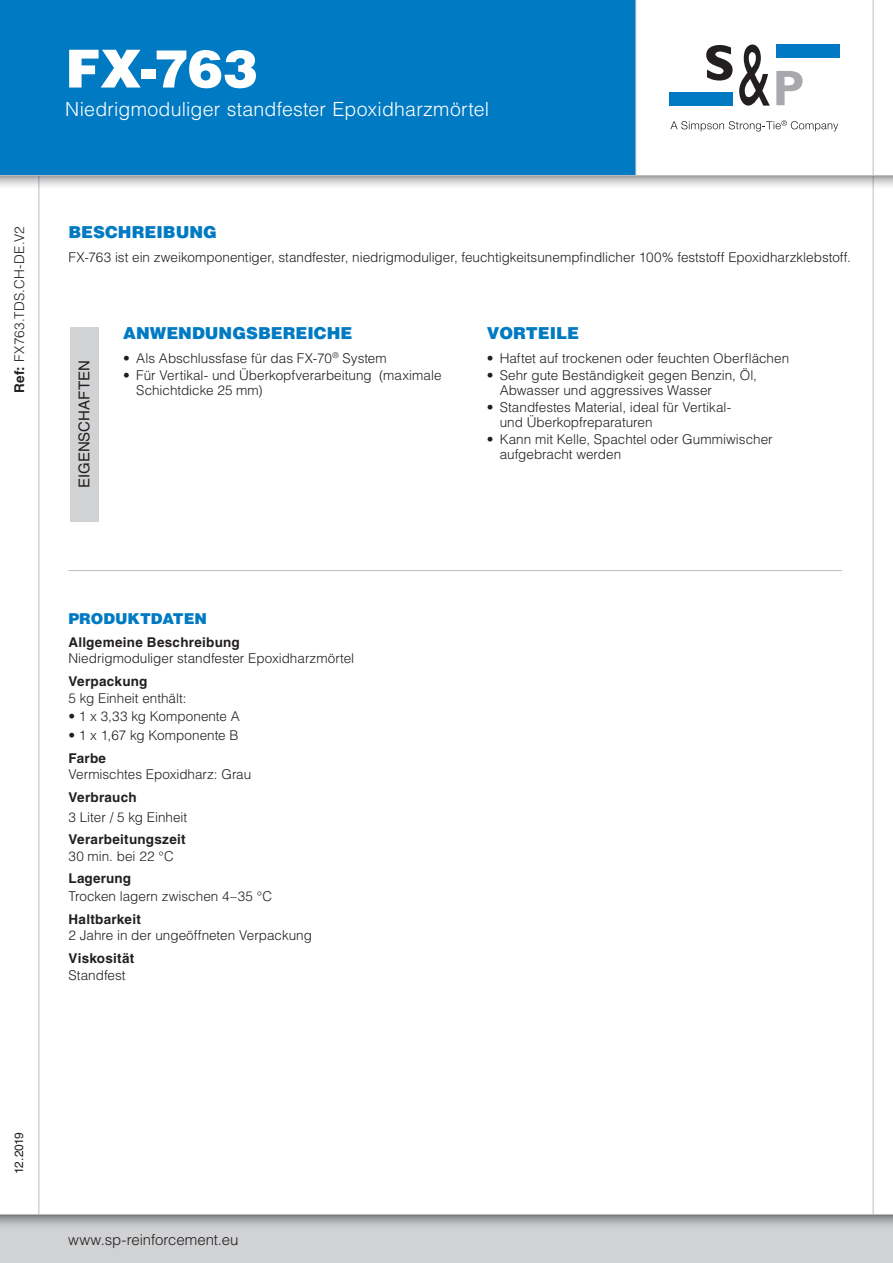
<style>
.page{position:relative;width:893px;height:1263px;background:#fff}
.page>*{position:absolute;margin:0;border:0;box-sizing:border-box;transform-origin:0 0}
.t1{font:900 52.5px "Helvetica LT Std";color:#fff}
.t2{font:300 19.5px "Helvetica LT Std";letter-spacing:.015em;color:#fff}
.t3{font:900 16.5px "Helvetica LT Std";color:#007ac2}
.t4{font:300 15px "Helvetica LT Std";letter-spacing:-.005em;color:#231f20}
.t5{font:15px "Helvetica LT Std";color:#231f20}
.t6{font:900 15px "Helvetica LT Std";color:#007ac2}
.t7{font:300 13.5px/15px "Helvetica LT Std";color:#231f20}
.t8{font:700 13.5px "Helvetica LT Std";letter-spacing:.02em;color:#231f20}
.t9{font:300 13.5px "Helvetica LT Std";letter-spacing:.025em;color:#231f20}
.t10{font:12px "Helvetica LT Std";letter-spacing:-.04em;color:#231f20}
.s1{font-weight:700}
</style>
<div class="page">
<hr style="left:39px;top:0;width:1px;height:1263px;background:#bcbdc0">
<hr style="left:873px;top:0;width:1px;height:1239px;background:#bcbdc0">
<div style="left:0;top:0;width:636px;height:175px;background:#007ac2"></div>
<svg style="left:0;top:176px;width:893px;height:14px"></svg>
<hr style="left:0;top:175px;width:893px;height:1px;background:#bcbdc0">
<hr style="left:635px;top:0;width:1px;height:176px;background:#bcbdc0">
<div style="left:0;top:1214px;width:893px;height:49px;background:#d1d2d4"></div>
<svg style="left:0;top:1215px;width:893px;height:11px"></svg>
<hr style="left:0;top:1214px;width:893px;height:1px;background:#bcbdc0">
<div style="left:669px;top:92px;width:64px;height:13px;background:#0079c2"></div>
<div style="left:776px;top:44px;width:63px;height:14px;background:#0079c2"></div>
<svg style="left:706px;top:45px;width:27px;height:36px"></svg>
<svg style="left:739px;top:44px;width:31px;height:62px"></svg>
<svg style="left:776px;top:71px;width:27px;height:34px"></svg>
<svg style="left:670px;top:120px;width:168px;height:12px"></svg>
<hr style="left:68px;top:570px;width:774px;height:1px;background:#bcbdc0">
<div style="left:70px;top:327px;width:28px;height:194px;background:#d1d2d4"></div>
<p class="t9" style="left:11px;top:393px;width:168px;rotate:-90deg"><span class="s1">Ref:</span> FX763.TDS.CH-DE.V2</p>
<h1 class="t1" style="left:65px;top:34px;width:194px">FX‑763</h1>
<h2 class="t2" style="left:65px;top:97px;width:425px">Niedrigmoduliger standfester Epoxidharzmörtel</h2>
<p class="t3" style="left:68px;top:222px;width:150px">BESCHREIBUNG</p>
<p class="t7" style="left:68px;top:250px;width:784px">FX-763 ist ein zweikomponentiger, standfester, niedrigmoduliger, feuchtigkeitsunempfindlicher 100% feststoff Epoxidharzklebstoff.</p>
<p class="t5" style="left:76px;top:488px;width:129px;rotate:-90deg">EIGENSCHAFTEN</p>
<p class="t3" style="left:123px;top:322px;width:231px">ANWENDUNGSBEREICHE</p>
<p class="t7" style="left:123px;top:350px;width:265px">• Als Abschlussfase für das FX-70<sup>®</sup> System</p>
<p class="t7" style="left:136px;top:368px;width:307px;text-indent:-13px">• Für Vertikal- und Überkopfverarbeitung (maximale<br>Schichtdicke 25 mm)</p>
<p class="t3" style="left:487px;top:322px;width:94px">VORTEILE</p>
<p class="t7" style="left:487px;top:350px;width:304px">• Haftet auf trockenen oder feuchten Oberflächen</p>
<p class="t7" style="left:500px;top:368px;width:259px;text-indent:-13px">• Sehr gute Beständigkeit gegen Benzin, Öl,<br>Abwasser und aggressives Wasser</p>
<p class="t7" style="left:500px;top:400px;width:233px;text-indent:-13px">• Standfestes Material, ideal für Vertikal&shy;und Überkopfreparaturen</p>
<p class="t7" style="left:500px;top:432px;width:275px;text-indent:-13px">• Kann mit Kelle, Spachtel oder Gummiwischer aufgebracht werden</p>
<p class="t6" style="left:68px;top:609px;width:140px">PRODUKTDATEN</p>
<p class="t8" style="left:68px;top:634px;width:173px">Allgemeine Beschreibung</p>
<p class="t7" style="left:68px;top:651px;width:287px">Niedrigmoduliger standfester Epoxidharzmörtel</p>
<p class="t8" style="left:68px;top:673px;width:81px">Verpackung</p>
<p class="t7" style="left:68px;top:690px;width:120px">5 kg Einheit enthält:</p>
<p class="t7" style="left:68px;top:709px;width:173px">• 1 x 3,33 kg Komponente A</p>
<p class="t7" style="left:68px;top:727px;width:172px">• 1 x 1,67 kg Komponente B</p>
<p class="t8" style="left:68px;top:750px;width:39px">Farbe</p>
<p class="t7" style="left:68px;top:767px;width:184px">Vermischtes Epoxidharz: Grau</p>
<p class="t8" style="left:68px;top:789px;width:70px">Verbrauch</p>
<p class="t7" style="left:68px;top:809px;width:120px">3 Liter / 5 kg Einheit</p>
<p class="t8" style="left:68px;top:831px;width:119px">Verarbeitungszeit</p>
<p class="t7" style="left:68px;top:848px;width:107px">30 min. bei 22 °C</p>
<p class="t8" style="left:68px;top:869px;width:64px">Lagerung</p>
<p class="t7" style="left:68px;top:889px;width:205px">Trocken lagern zwischen 4–35 °C</p>
<p class="t8" style="left:68px;top:911px;width:74px">Haltbarkeit</p>
<p class="t7" style="left:68px;top:928px;width:245px">2 Jahre in der ungeöffneten Verpackung</p>
<p class="t8" style="left:68px;top:950px;width:67px">Viskosität</p>
<p class="t7" style="left:68px;top:967px;width:59px">Standfest</p>
<p class="t10" style="left:12px;top:1174px;width:43px;rotate:-90deg">12.2019</p>
<p class="t4" style="left:68px;top:1230px;width:172px">www.sp-reinforcement.eu</p>
</div>
